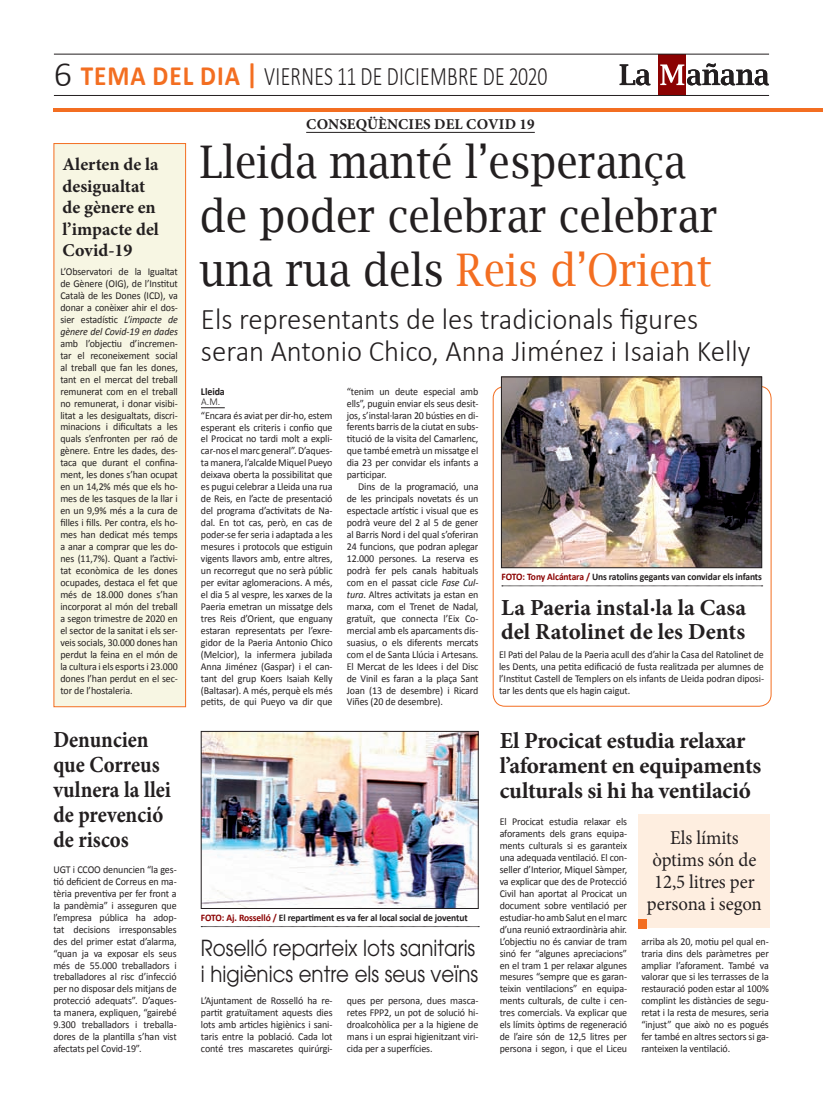
<style>
.page{position:relative;width:823px;height:1106px;background:#fff}
.page>*{position:absolute;margin:0;border:0;box-sizing:border-box;transform-origin:0 0}
.t1{font:45px/54px "Lucida Bright";color:#231f20;scale:.9 1}
.t2{font:300 30px/32px "Calibri";color:#231f20;scale:.96 1}
.t3{font:300 26.8px "Calibri";letter-spacing:.015em;color:#231f20;scale:.74 1}
.t4{font:700 23px/24.9px "Minion Pro";letter-spacing:-.005em;color:#231f20}
.t5{font:700 23px/25px "Minion Pro";letter-spacing:-.005em;color:#231f20;scale:.9 1}
.t6{font:22px/26.4px "Avant Garde";color:#231f20;scale:.9 1}
.t7{font:19.5px/22px "Minion Pro";letter-spacing:-.005em;color:#231f20;text-align:center;scale:.96 1}
.t8{font:700 18px/21.6px "Minion Pro";color:#231f20}
.t9{font:700 15px "Minion Pro";letter-spacing:.01em;color:#231f20}
.t10{font:10.5px/12px "Calibri";letter-spacing:-.01em;color:#231f20;text-align:justify;scale:.95 1}
.t11{font:700 10.5px/10px "Calibri";letter-spacing:-.01em;color:#231f20;scale:.95 1}
.t12{font:700 10px "Calibri";letter-spacing:-.01em;color:#231f20;scale:.95 1}
.s1{font-size:36px}
.s2{font-weight:700;font-size:28px;color:#f36e21}
.s3{font-style:italic}
.s4{color:#f36e21}
.s5{font-weight:300}
.s6{color:#8b0202}
</style>
<div class="page">
<svg style="left:201px;top:926px;width:278px;height:1px"></svg>
<img style="left:203px;top:733px;width:273px;height:173px">
<div style="left:201px;top:731px;width:277px;height:177px;border:1px solid #231f20"></div>
<div style="left:638px;top:814px;width:131px;height:114px;background:#feeee0"></div>
<div style="left:638px;top:919px;width:8px;height:9px;background:#f36e21"></div>
<svg style="left:201px;top:407px;width:24px;height:1px"></svg>
<svg style="left:501px;top:585px;width:261px;height:1px"></svg>
<img style="left:503px;top:379px;width:256px;height:187px">
<div style="left:501px;top:377px;width:260px;height:191px;border:1px solid #231f20"></div>
<div style="left:53px;top:143px;width:133px;height:564px;background:#f7f6e3;border:1px solid #f36e21"></div>
<hr style="left:54px;top:108px;width:768px;height:3px;background:#f36e21">
<hr style="left:306px;top:132px;width:228px;height:1px;background:#231f20">
<div style="left:658px;top:54px;width:27px;height:41px;background:#8b0202"></div>
<svg style="left:660px;top:63px;width:108px;height:22px"></svg>
<svg style="left:619px;top:64px;width:31px;height:21px"></svg>
<hr style="left:54px;top:54px;width:714px;height:1px;background:#231f20">
<hr style="left:54px;top:95px;width:714px;height:1px;background:#231f20">
<p class="t3" style="left:54px;top:60px;width:668px"><span class="s1">6</span> <span class="s2">tema del dia |</span> vi ernes 11 de dici embre de 2020</p>
<p class="t8" style="left:62px;top:153px;width:98px">Alerten de la desigualtat de gènere en l’impacte del<br>Covid-19</p>
<p class="t10" style="left:60px;top:265px;width:125px">L’Observatori de la Igualtat de Gènere (OIG), de l’Institut Català de les Dones (ICD), va donar a conèixer ahir el dos&shy;sier estadístic <span class="s3">L’impacte de gènere del Covid-19 en dades </span>amb l’objectiu d’incremen&shy;tar el reconeixement social al treball que fan les dones, tant en el mercat del treball remunerat com en el treball no remunerat, i donar visibi&shy;litat a les desigualtats, discri&shy;minacions i dificultats a les quals s’enfronten per raó de gènere. Entre les dades, des&shy;taca que durant el confina&shy;ment, les dones s’han ocupat en un 14,2% més que els ho&shy;mes de les tasques de la llar i en un 9,9% més a la cura de filles i fills. Per contra, els ho&shy;mes han dedicat més temps a anar a comprar que les do&shy;nes (11,7%). Quant a l’activi&shy;tat econòmica de les dones ocupades, destaca el fet que més de 18.000 dones s’han incorporat al món del treball a segon trimestre de 2020 en el sector de la sanitat i els ser&shy;veis socials, 30.000 dones han perdut la feina en el món de la cultura i els esports i 23.000 dones l’han perdut en el sec&shy;tor de l’hostaleria.</p>
<p class="t5" style="left:53px;top:727px;width:132px">Denuncien que Correus vulnera la llei de prevenció de riscos</p>
<p class="t10" style="left:53px;top:863px;width:131px">UGT i CCOO denuncien “la ges&shy;tió deficient de Correus en ma&shy;tèria preventiva per fer front a la pandèmia” i asseguren que l’empresa pública ha adop&shy;tat decisions irresponsables des del primer estat d’alarma, “quan ja va exposar els seus més de 55.000 treballadors i treballadores al risc d’infecció per no disposar dels mitjans de protecció adequats”. D’aques&shy;ta manera, expliquen, “gairebé 9.300 treballadors i treballa&shy;dores de la plantilla s’han vist afectats pel Covid-19”.</p>
<p class="t9" style="left:306px;top:114px;width:133px">conseqüències del</p>
<p class="t9" style="left:466px;top:114px;width:70px">covid 19</p>
<p class="t1" style="left:200px;top:135px;width:576px">Lleida manté l’esperança de poder celebrar celebrar una rua dels <span class="s4">Reis d’Orient</span></p>
<p class="t2" style="left:201px;top:301px;width:573px">Els representants de les tradicionals figures seran Antonio Chico, Anna Jiménez i Isaiah Kelly</p>
<p class="t11" style="left:201px;top:386px;width:27px">Lleida <span class="s5">a.m.</span></p>
<p class="t10" style="left:201px;top:409px;width:140px">“Encara és aviat per dir-ho, estem esperant els criteris i confio que el Procicat no tardi molt a expli&shy;car-nos el marc general”. D’aques&shy;ta manera, l’alcalde Miquel Pueyo deixava oberta la possibilitat que es pugui celebrar a Lleida una rua de Reis, en l’acte de presentació del programa d’activitats de Na&shy;dal. En tot cas, però, en cas de poder-se fer seria i adaptada a les mesures i protocols que estiguin vigents llavors amb, entre altres, un recorregut que no serà públic per evitar aglomeracions. A més, el dia 5 al vespre, les xarxes de la Paeria emetran un missatge dels tres Reis d’Orient, que enguany estaran representats per l’exre&shy;gidor de la Paeria Antonio Chico (Melcior), la infermera jubilada Anna Jiménez (Gaspar) i el can&shy;tant del grup Koers Isaiah Kelly (Baltasar). A més, perquè els més petits, de qui Pueyo va dir que</p>
<p class="t10" style="left:346px;top:385px;width:140px">“tenim un deute especial amb</p>
<p class="t10" style="left:346px;top:397px;width:140px">ells”, puguin enviar els seus desit-</p>
<p class="t10" style="left:346px;top:409px;width:140px">jos, s’instal·laran 20 bústies en di-</p>
<p class="t10" style="left:346px;top:421px;width:140px">ferents barris de la ciutat en subs-</p>
<p class="t10" style="left:346px;top:433px;width:140px">titució de la visita del Camarlenc,</p>
<p class="t10" style="left:346px;top:445px;width:140px">que també emetrà un missatge el</p>
<p class="t10" style="left:346px;top:457px;width:140px">dia 23 per convidar els infants a</p>
<p class="t10" style="left:346px;top:469px;width:43px">participar.</p>
<p class="t10" style="left:358px;top:481px;width:128px">Dins de la programació, una</p>
<p class="t10" style="left:346px;top:493px;width:140px">de les principals novetats és un</p>
<p class="t10" style="left:346px;top:505px;width:140px">espectacle artístic i visual que es</p>
<p class="t10" style="left:346px;top:516px;width:140px">podrà veure del 2 al 5 de gener</p>
<p class="t10" style="left:346px;top:528px;width:140px">al Barris Nord i del qual s’oferiran</p>
<p class="t10" style="left:346px;top:540px;width:140px">24 funcions, que podran aplegar</p>
<p class="t10" style="left:346px;top:552px;width:140px">12.000 persones. La reserva es</p>
<p class="t10" style="left:346px;top:564px;width:140px">podrà fer pels canals habituals</p>
<p class="t10" style="left:346px;top:576px;width:140px">com en el passat cicle <span class="s3">Fase Cul-</span></p>
<p class="t10" style="left:346px;top:588px;width:140px"><span class="s3">tura</span>. Altres activitats ja estan en</p>
<p class="t10" style="left:346px;top:600px;width:140px">marxa, com el Trenet de Nadal,</p>
<p class="t10" style="left:346px;top:612px;width:140px">gratuït, que connecta l’Eix Co-</p>
<p class="t10" style="left:346px;top:624px;width:140px">mercial amb els aparcaments dis-</p>
<p class="t10" style="left:346px;top:636px;width:140px">suasius, o els diferents mercats</p>
<p class="t10" style="left:346px;top:648px;width:140px">com el de Santa Llúcia i Artesans.</p>
<p class="t10" style="left:346px;top:660px;width:140px">El Mercat de les Idees i del Disc</p>
<p class="t10" style="left:346px;top:672px;width:140px">de Vinil es faran a la plaça Sant</p>
<p class="t10" style="left:346px;top:684px;width:140px">Joan (13 de desembre) i Ricard</p>
<p class="t10" style="left:346px;top:696px;width:103px">Viñes (20 de desembre).</p>
<p class="t12" style="left:501px;top:570px;width:275px"><span class="s6">FOTO: Tony Alcántara /</span> Uns ratolins gegants van convidar els infants</p>
<p class="t4" style="left:501px;top:595px;width:246px;line-height:24px">La Paeria instal·la la Casa del Ratolinet de les Dents</p>
<p class="t10" style="left:498px;top:648px;width:280px">El Pati del Palau de la Paeria acull des d’ahir la Casa del Ratolinet de les Dents, una petita edificació de fusta realitzada per alumnes de l’Institut Castell de Templers on els infants de Lleida podran diposi&shy;tar les dents que els hagin caigut.</p>
<p class="t12" style="left:201px;top:911px;width:282px"><span class="s6">FOTO: Aj. Rosselló /</span> El repartiment es va fer al local social de joventut</p>
<p class="t6" style="left:201px;top:934px;width:309px">Roselló reparteix lots sanitaris i higiènics entre els seus veïns</p>
<p class="t10" style="left:201px;top:995px;width:140px">L’Ajuntament de Rosselló ha re&shy;partit gratuïtament aquests dies lots amb articles higiènics i sani&shy;taris entre la població. Cada lot conté tres mascaretes quirúrgi-</p>
<p class="t10" style="left:346px;top:994px;width:140px">ques per persona, dues masca&shy;retes FPP2, un pot de solució hi&shy;droalcohòlica per a la higiene de mans i un esprai higienitzant viri&shy;cida per a superfícies.</p>
<p class="t4" style="left:499px;top:727px;width:263px">El Procicat estudia relaxar l’aforament en equipaments culturals si hi ha ventilació</p>
<p class="t7" style="left:646px;top:826px;width:121px">Els límits òptims són de<br>12,5 litres per persona i segon</p>
<p class="t10" style="left:499px;top:815px;width:136px">El Procicat estudia relaxar els aforaments dels grans equipa&shy;ments culturals si es garanteix una adequada ventilació. El con&shy;seller d’Interior, Miquel Sàmper, va explicar que des de Protecció Civil han aportat al Procicat un document sobre ventilació per estudiar-ho amb Salut en el marc d’una reunió extraordinària ahir.<br>L’objectiu no és canviar de tram sinó fer “algunes apreciacions” en el tram 1 per relaxar algunes mesures “sempre que es garan&shy;teixin ventilacions” en equipa&shy;ments culturals, de culte i cen&shy;tres comercials. Va explicar que els límits òptims de regeneració de l’aire són de 12,5 litres per persona i segon, i que el Liceu</p>
<p class="t10" style="left:641px;top:935px;width:136px">arriba als 20, motiu pel qual en&shy;traria dins dels paràmetres per ampliar l’aforament. També va valorar que si les terrasses de la restauració poden estar al 100% complint les distàncies de segu&shy;retat i la resta de mesures, seria “injust” que això no es pogués fer també en altres sectors si ga&shy;ranteixen la ventilació.</p>
</div>
